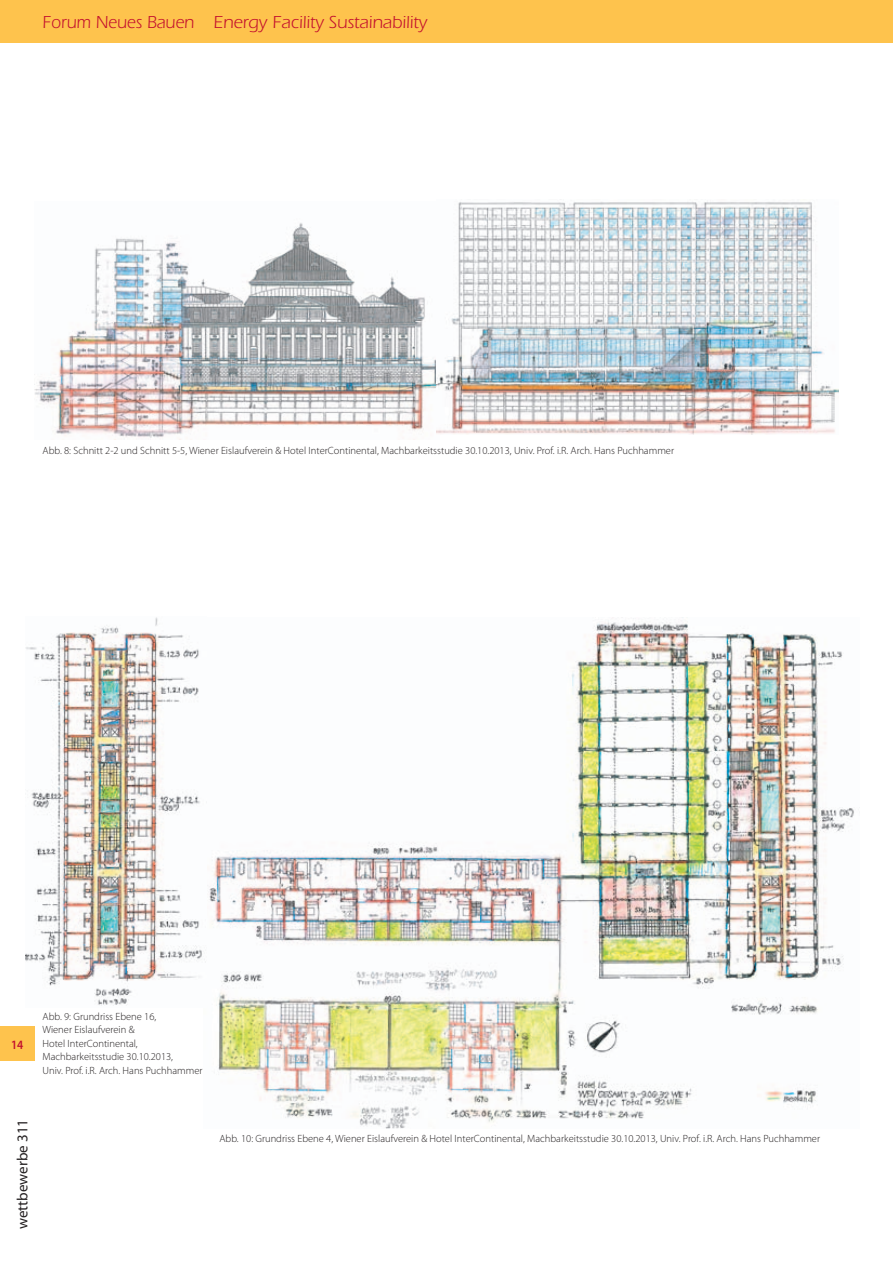
<style>
.page{position:relative;width:893px;height:1263px;background:#fff}
.page>*{position:absolute;margin:0;border:0;box-sizing:border-box;transform-origin:0 0}
.t1{font:18px "ITC Eras Std";color:#c3102e;scale:.95 1}
.t2{font:15px "Myriad Pro";color:#231f20}
.t3{font:600 12.75px "Myriad Pro";color:#c3102e;scale:.9 1}
.t4{font:300 10.5px/13.5px "Myriad Pro";color:#231f20}
</style>
<div class="page">
<div style="left:0;top:0;width:893px;height:43px;background:#fec34d"></div>
<div style="left:0;top:1027px;width:34px;height:34px;background:#fec34d"></div>
<img style="left:35px;top:223px;width:402px;height:215px">
<img style="left:437px;top:202px;width:401px;height:232px">
<img style="left:209px;top:618px;width:645px;height:511px">
<img style="left:26px;top:617px;width:180px;height:389px">
<h1 class="t1" style="left:43px;top:12px;width:406px">Forum Neues Bauen Energy Facility Sustainability</h1>
<p class="t4" style="left:43px;top:444px;width:633px">Abb. 8: Schnitt 2-2 und Schnitt 5-5, Wiener Eislaufverein &amp; Hotel InterContinental, Machbarkeitsstudie 30.10.2013, Univ. Prof. i.R. Arch. Hans Puchhammer</p>
<p class="t3" style="left:11px;top:1036px;width:15px">14</p>
<p class="t4" style="left:43px;top:1009px;width:162px">Abb. 9: Grundriss Ebene 16,<br>Wiener Eislaufverein &amp;<br>Hotel InterContinental,<br>Machbarkeitsstudie 30.10.2013,<br>Univ. Prof. i.R. Arch. Hans Puchhammer</p>
<h2 class="t2" style="left:13px;top:1229px;width:112px;rotate:-90deg">wettbewerbe 311</h2>
<p class="t4" style="left:219px;top:1131px;width:602px">Abb. 10: Grundriss Ebene 4, Wiener Eislaufverein &amp; Hotel InterContinental, Machbarkeitsstudie 30.10.2013, Univ. Prof. i.R. Arch. Hans Puchhammer</p>
</div>
